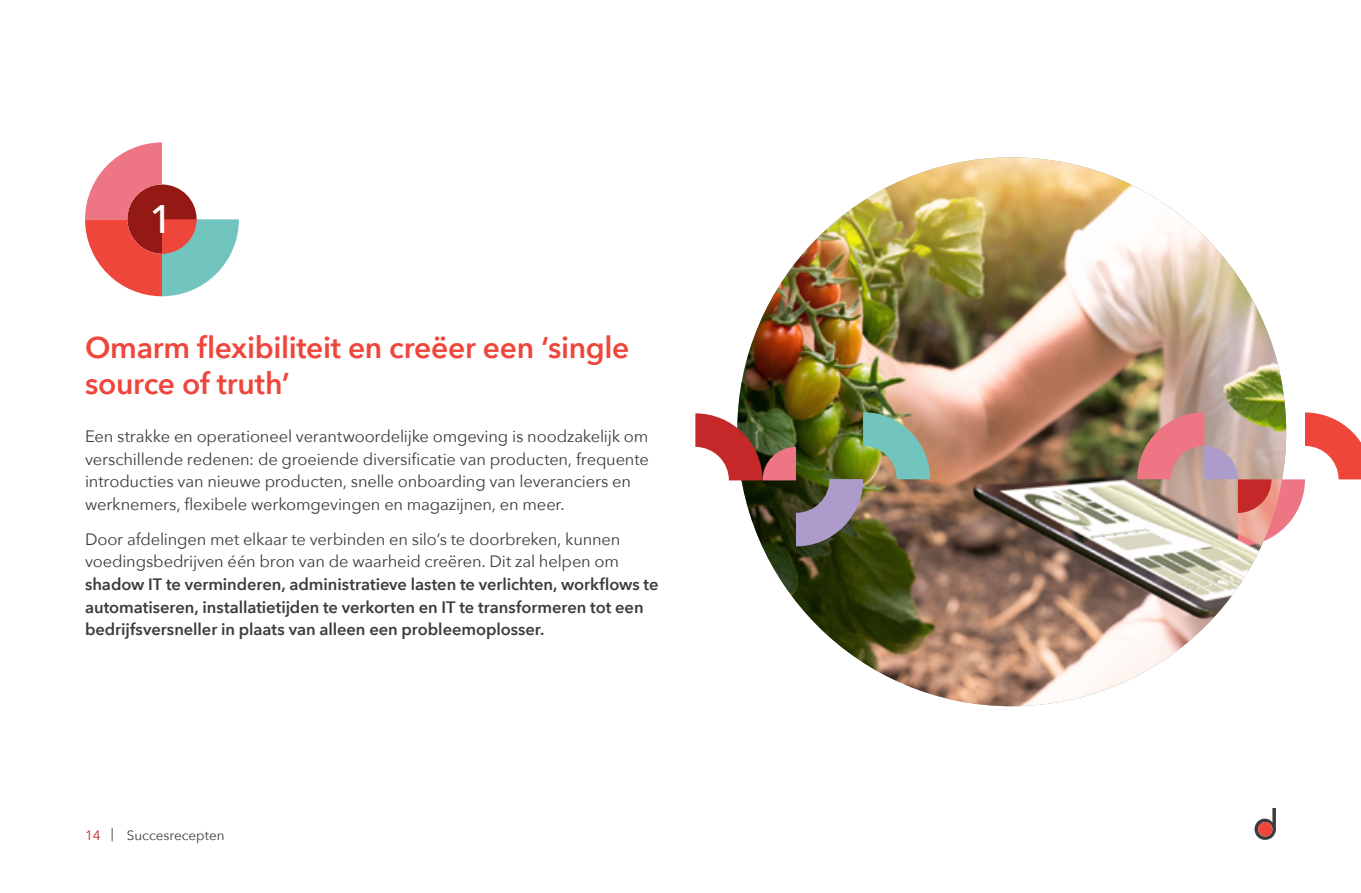
<style>
.page{position:relative;width:1361px;height:893px;background:#fff}
.page>*{position:absolute;margin:0;border:0;box-sizing:border-box;transform-origin:0 0}
.t1{font:500 39.75px "Avenir Next";color:#fff}
.t2{font:600 30px/36px "Avenir Next";letter-spacing:-.01em;color:#ef463c}
.t3{font:16.5px/22.5px "Avenir Next";letter-spacing:-.01em;color:#3c3c3c}
.t4{font:600 16.5px/22.5px "Avenir Next";letter-spacing:-.005em;color:#3c3c3c}
.t5{font:13.5px "Avenir Next";color:#3c3c3c}
.s1{color:#c42828}
</style>
<div class="page">
<img style="left:737px;top:157px;width:549px;height:549px;border-radius:274px">
<svg style="left:1137px;top:412px;width:224px;height:134px"></svg>
<img style="left:695px;top:412px;width:235px;height:134px">
<svg style="left:85px;top:142px;width:154px;height:154px"></svg>
<svg style="left:1254px;top:808px;width:22px;height:32px"></svg>
<div style="left:1258px;top:822px;width:14px;height:14px;background:#ef463c;border-radius:50%"></div>
<h1 class="t1" style="left:149px;top:186px;width:25px">1</h1>
<h2 class="t2" style="left:85px;top:329px;width:546px">Omarm flexibiliteit en creëer een ‘single source of truth’</h2>
<p class="t3" style="left:85px;top:424px;width:565px">Een strakke en operationeel verantwoordelijke omgeving is noodzakelijk om verschillende redenen: de groeiende diversificatie van producten, frequente introducties van nieuwe producten, snelle onboarding van leveranciers en werknemers, flexibele werkomgevingen en magazijnen, en meer.</p>
<p class="t3" style="left:85px;top:527px;width:537px">Door afdelingen met elkaar te verbinden en silo’s te doorbreken, kunnen voedingsbedrijven één bron van de waarheid creëren. Dit zal helpen om</p>
<p class="t4" style="left:85px;top:573px;width:575px">shadow IT te verminderen, administratieve lasten te verlichten, workflows te automatiseren, installatietijden te verkorten en IT te transformeren tot een bedrijfsversneller in plaats van alleen een probleemoplosser.</p>
<p class="t5" style="left:85px;top:824px;width:141px"><span class="s1">14</span> | Succesrecepten</p>
</div>
